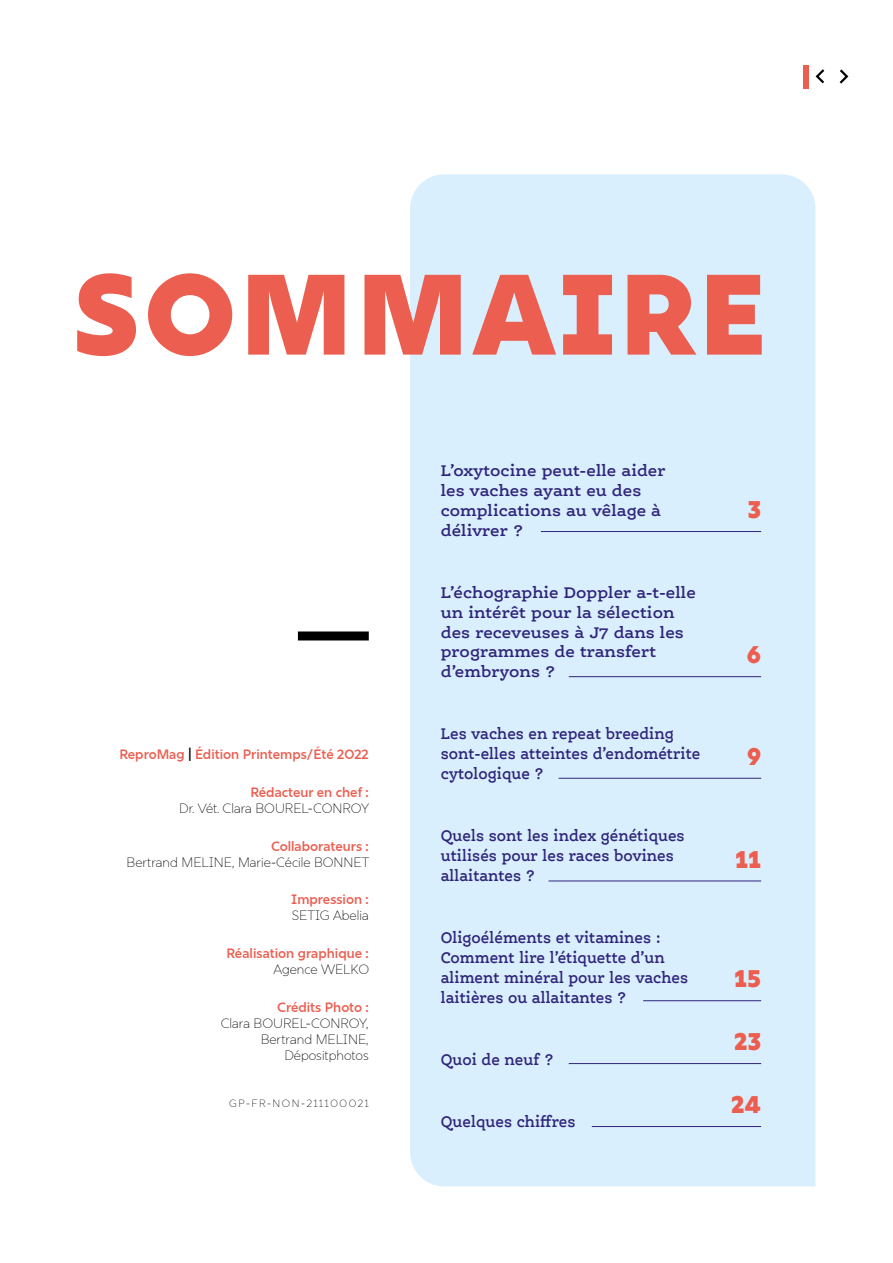
<style>
.page{position:relative;width:893px;height:1263px;background:#fff}
.page>*{position:absolute;margin:0;border:0;box-sizing:border-box;transform-origin:0 0}
.t1{font:900 114px "Rig Sans";letter-spacing:.03em;color:#eb5e50}
.t2{font:900 24px "Rig Sans";color:#eb5e50}
.t3{font:600 16.5px/19.8px "Ernestine Pro";color:#2e247a;scale:.9 1}
.t4{font:600 16.5px/19.8px "Ernestine Pro";color:#2e247a}
.t5{font:100 13.5px/16.2px "Rig Sans";color:#000;text-align:right}
.t6{font:600 13.5px "Rig Sans";color:#eb5e50}
.t7{font:100 10.5px "Rig Sans";letter-spacing:.15em;color:#000}
.s1{color:#000}
</style>
<div class="page">
<div style="left:410px;top:174px;width:405px;height:1012px;background:#daeffd"></div>
<div style="left:298px;top:631px;width:71px;height:9px;background:#000"></div>
<hr style="left:541px;top:531px;width:220px;height:1px;background:#2e247a">
<hr style="left:569px;top:676px;width:192px;height:1px;background:#2e247a">
<hr style="left:559px;top:778px;width:202px;height:1px;background:#2e247a">
<hr style="left:549px;top:880px;width:212px;height:1px;background:#2e247a">
<hr style="left:643px;top:1000px;width:118px;height:1px;background:#2e247a">
<hr style="left:569px;top:1063px;width:192px;height:1px;background:#2e247a">
<hr style="left:592px;top:1126px;width:169px;height:1px;background:#2e247a">
<div style="left:803px;top:65px;width:6px;height:23px;background:#eb5e50"></div>
<svg style="left:815px;top:69px;width:10px;height:15px"></svg>
<svg style="left:839px;top:69px;width:10px;height:15px"></svg>
<h1 class="t1" style="left:73px;top:243px;width:695px">SOMMAIRE</h1>
<p class="t6" style="left:119px;top:746px;width:251px">ReproMag <span class="s1">|</span> Édition Printemps/Été 2022</p>
<p class="t6" style="left:250px;top:784px;width:120px">Rédacteur en chef :</p>
<p class="t5" style="left:179px;top:800px;width:191px">Dr. Vét. Clara BOUREL-CONROY</p>
<p class="t6" style="left:271px;top:838px;width:99px">Collaborateurs :</p>
<p class="t5" style="left:127px;top:854px;width:244px">Bertrand MELINE, Marie-Cécile BONNET</p>
<p class="t6" style="left:291px;top:891px;width:79px">Impression :</p>
<p class="t5" style="left:292px;top:908px;width:78px">SETIG Abelia</p>
<p class="t6" style="left:226px;top:945px;width:144px">Réalisation graphique :</p>
<p class="t5" style="left:273px;top:961px;width:97px">Agence WELKO</p>
<p class="t6" style="left:277px;top:999px;width:93px">Crédits Photo :</p>
<p class="t5" style="left:221px;top:1015px;width:150px">Clara BOUREL-CONROY,<br>Bertrand MELINE,<br>Dépositphotos</p>
<p class="t7" style="left:229px;top:1097px;width:141px">GP-FR-NON-211100021</p>
<p class="t4" style="left:441px;top:460px;width:226px">L’oxytocine peut-elle aider les vaches ayant eu des complications au vêlage à délivrer ?</p>
<p class="t4" style="left:441px;top:582px;width:257px">L’échographie Doppler a-t-elle un intérêt pour la sélection des receveuses à J7 dans les programmes de transfert d’embryons ?</p>
<p class="t3" style="left:441px;top:724px;width:290px">Les vaches en repeat breeding sont-elles atteintes d’endométrite cytologique ?</p>
<p class="t3" style="left:441px;top:826px;width:273px">Quels sont les index génétiques utilisés pour les races bovines allaitantes ?</p>
<p class="t3" style="left:441px;top:927px;width:277px">Oligoéléments et vitamines :<br>Comment lire l’étiquette d’un aliment minéral pour les vaches laitières ou allaitantes ?</p>
<p class="t3" style="left:441px;top:1049px;width:127px">Quoi de neuf ?</p>
<p class="t3" style="left:441px;top:1111px;width:151px">Quelques chiffres</p>
<h2 class="t2" style="left:748px;top:495px;width:15px">3</h2>
<h2 class="t2" style="left:747px;top:640px;width:16px">6</h2>
<h2 class="t2" style="left:747px;top:741px;width:16px">9</h2>
<h2 class="t2" style="left:735px;top:844px;width:28px">11</h2>
<h2 class="t2" style="left:734px;top:964px;width:29px">15</h2>
<h2 class="t2" style="left:734px;top:1027px;width:29px">23</h2>
<h2 class="t2" style="left:731px;top:1090px;width:32px">24</h2>
</div>
